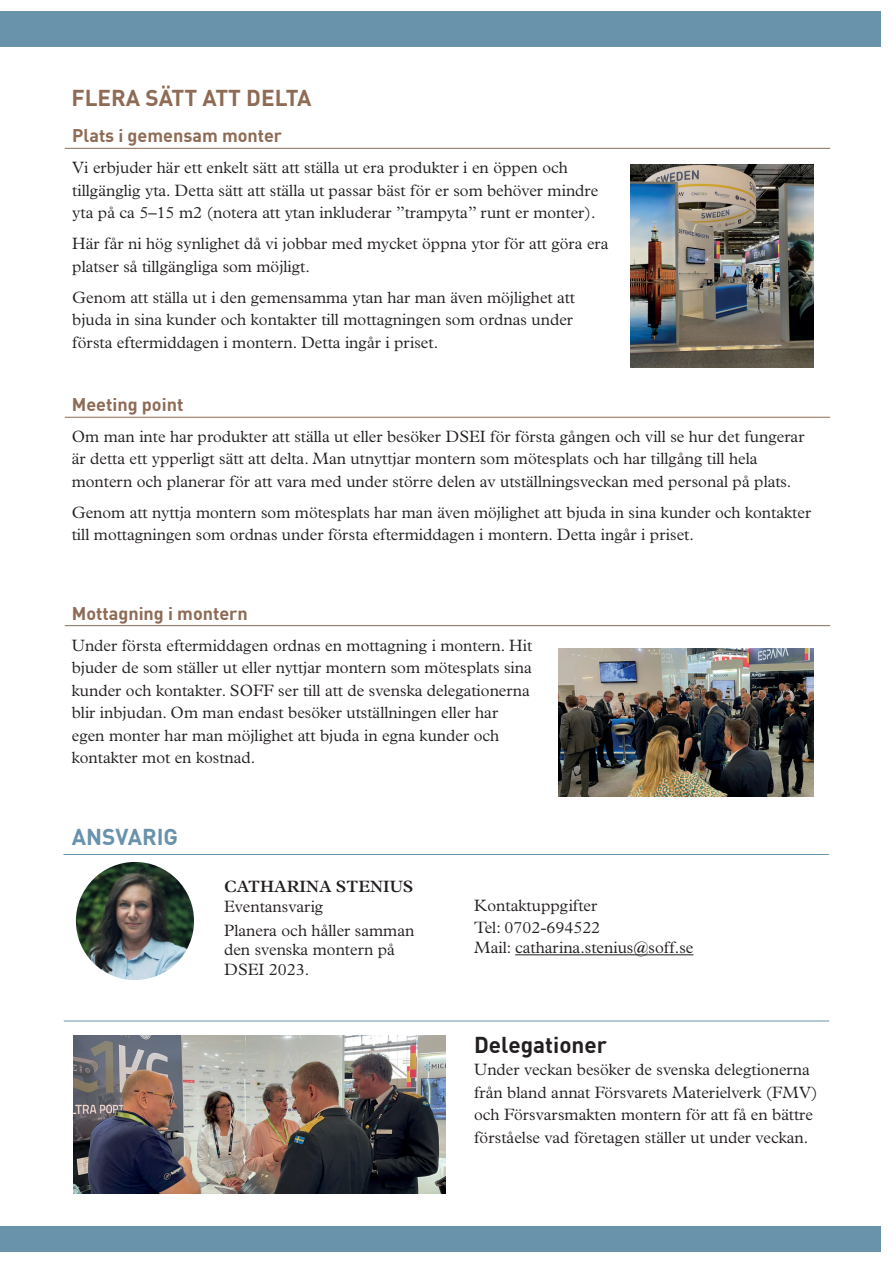
<style>
.page{position:relative;width:893px;height:1263px;background:#fff}
.page>*{position:absolute;margin:0;border:0;box-sizing:border-box;transform-origin:0 0}
.t1{font:700 22.5px "DIN Offc";color:#8e6b55}
.t2{font:700 22.5px "DIN Offc";color:#231f20}
.t3{font:700 22.5px "DIN Offc";color:#6992ab}
.t4{font:700 18px "DIN Offc";color:#8e6b55}
.t5{font:300 16.5px/22.5px "Plantin Std";color:#231f20}
.t6{font:600 16.5px "Plantin Std";color:#231f20}
</style>
<div class="page">
<div style="left:0;top:12px;width:881px;height:35px;background:#6992ab"></div>
<div style="left:0;top:1226px;width:881px;height:26px;background:#6992ab"></div>
<img style="left:76px;top:862px;width:118px;height:118px;border-radius:59px">
<hr style="left:64px;top:1021px;width:765px;height:1px;background:#6992ab">
<hr style="left:515px;top:954px;width:178px;height:1px;background:#231f20">
<hr style="left:65px;top:148px;width:765px;height:1px;background:#8e6b55">
<hr style="left:65px;top:417px;width:765px;height:1px;background:#8e6b55">
<hr style="left:65px;top:625px;width:765px;height:1px;background:#8e6b55">
<hr style="left:63px;top:854px;width:766px;height:1px;background:#6992ab">
<img style="left:74px;top:1035px;width:371px;height:159px">
<img style="left:558px;top:649px;width:256px;height:148px">
<img style="left:631px;top:165px;width:183px;height:202px">
<h1 class="t1" style="left:71px;top:83px;width:242px">FLERA SÄTT ATT DELTA</h1>
<p class="t4" style="left:72px;top:124px;width:211px">Plats i gemensam monter</p>
<p class="t5" style="left:72px;top:156px;width:528px">Vi erbjuder här ett enkelt sätt att ställa ut era produkter i en öppen och tillgänglig yta. Detta sätt att ställa ut passar bäst för er som behöver mindre yta på ca 5–15 m2 (notera att ytan inkluderar ”trampyta” runt er monter).</p>
<p class="t5" style="left:72px;top:232px;width:538px">Här får ni hög synlighet då vi jobbar med mycket öppna ytor för att göra era platser så tillgängliga som möjligt.</p>
<p class="t5" style="left:72px;top:286px;width:504px;text-align:justify">Genom att ställa ut i den gemensamma ytan har man även möjlighet att bjuda in sina kunder och kontakter till mottagningen som ordnas under första eftermiddagen i montern. Detta ingår i priset.</p>
<p class="t4" style="left:72px;top:392px;width:113px">Meeting point</p>
<p class="t5" style="left:72px;top:425px;width:734px">Om man inte har produkter att ställa ut eller besöker DSEI för första gången och vill se hur det fungerar är detta ett ypperligt sätt att delta. Man utnyttjar montern som mötesplats och har tillgång till hela montern och planerar för att vara med under större delen av utställningsveckan med personal på plats.</p>
<p class="t5" style="left:72px;top:501px;width:741px">Genom att nyttja montern som mötesplats har man även möjlighet att bjuda in sina kunder och kontakter till mottagningen som ordnas under första eftermiddagen i montern. Detta ingår i priset.</p>
<p class="t4" style="left:72px;top:601px;width:177px">Mottagning i montern</p>
<p class="t5" style="left:72px;top:634px;width:462px">Under första eftermiddagen ordnas en mottagning i montern. Hit bjuder de som ställer ut eller nyttjar montern som mötesplats sina kunder och kontakter. SOFF ser till att de svenska delegationerna blir inbjudan. Om man endast besöker utställningen eller har egen monter har man möjlighet att bjuda in egna kunder och kontakter mot en kostnad.</p>
<h1 class="t3" style="left:72px;top:822px;width:108px">ANSVARIG</h1>
<p class="t6" style="left:224px;top:876px;width:191px">CATHARINA STENIUS</p>
<p class="t5" style="left:224px;top:894px;width:192px;line-height:24px">Eventansvarig<br>Planera och håller samman</p>
<p class="t5" style="left:224px;top:940px;width:172px;line-height:19.8px">den svenska montern på<br>DSEI 2023.</p>
<p class="t5" style="left:474px;top:894px;width:127px">Kontaktuppgifter<br>Tel: 0702-694522</p>
<p class="t5" style="left:474px;top:936px;width:221px">Mail: catharina.stenius@soff.se</p>
<h1 class="t2" style="left:474px;top:1030px;width:134px">Delegationer</h1>
<p class="t5" style="left:474px;top:1058px;width:345px">Under veckan besöker de svenska delegtionerna från bland annat Försvarets Materielverk (FMV) och Försvarsmakten montern för att få en bättre förståelse vad företagen ställer ut under veckan.</p>
</div>
